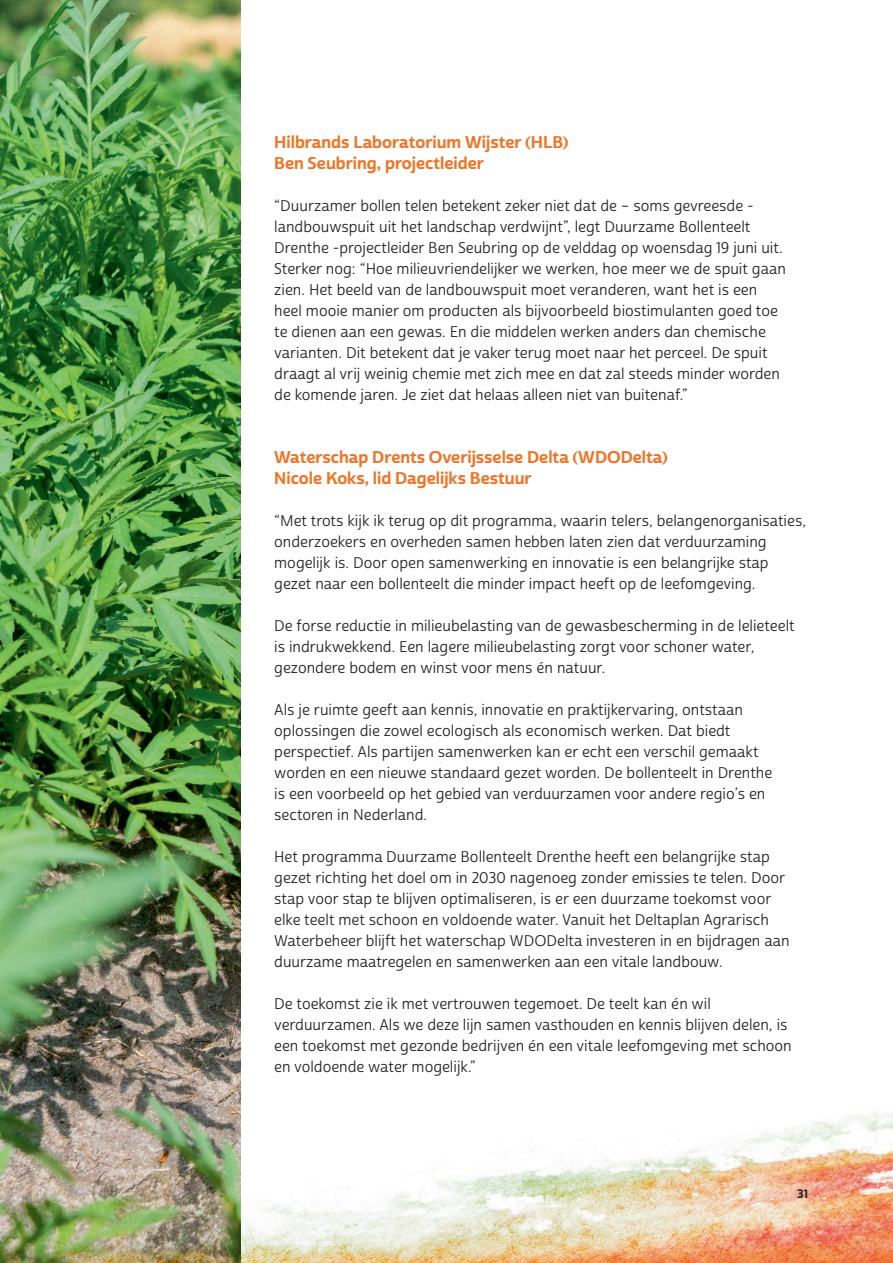
<style>
.page{position:relative;width:893px;height:1263px;background:#fff}
.page>*{position:absolute;margin:0;border:0;box-sizing:border-box;transform-origin:0 0}
.t1{font:16.5px/21px "Cabrito Sans Nor Bol";color:#f37121}
.t2{font:15px/21px "Cabrito Sans Nor Reg";color:#231f20}
.t3{font:12px "Cabrito Sans Nor Bol";color:#231f20}
</style>
<div class="page">
<img style="left:240px;top:1037px;width:653px;height:226px">
<img style="left:0;top:0;width:240px;height:1263px">
<p class="t1" style="left:274px;top:131px;width:296px">Hilbrands Laboratorium Wijster (HLB)<br>Ben Seubring, projectleider</p>
<p class="t2" style="left:274px;top:195px;width:513px">“Duurzamer bollen telen betekent zeker niet dat de – soms gevreesde - landbouwspuit uit het landschap verdwijnt”, legt Duurzame Bollenteelt Drenthe -projectleider Ben Seubring op de velddag op woensdag 19 juni uit.<br>Sterker nog: “Hoe milieuvriendelijker we werken, hoe meer we de spuit gaan zien. Het beeld van de landbouwspuit moet veranderen, want het is een heel mooie manier om producten als bijvoorbeeld biostimulanten goed toe te dienen aan een gewas. En die middelen werken anders dan chemische varianten. Dit betekent dat je vaker terug moet naar het perceel. De spuit draagt al vrij weinig chemie met zich mee en dat zal steeds minder worden de komende jaren. Je ziet dat helaas alleen niet van buitenaf.”</p>
<p class="t1" style="left:274px;top:446px;width:395px">Waterschap Drents Overijsselse Delta (WDODelta)<br>Nicole Koks, lid Dagelijks Bestuur</p>
<p class="t2" style="left:274px;top:510px;width:533px">“Met trots kijk ik terug op dit programma, waarin telers, belangenorganisaties, onderzoekers en overheden samen hebben laten zien dat verduurzaming mogelijk is. Door open samenwerking en innovatie is een belangrijke stap gezet naar een bollenteelt die minder impact heeft op de leefomgeving.</p>
<p class="t2" style="left:274px;top:615px;width:522px">De forse reductie in milieubelasting van de gewasbescherming in de lelieteelt is indrukwekkend. Een lagere milieubelasting zorgt voor schoner water, gezondere bodem en winst voor mens én natuur.</p>
<p class="t2" style="left:274px;top:699px;width:499px">Als je ruimte geeft aan kennis, innovatie en praktijkervaring, ontstaan oplossingen die zowel ecologisch als economisch werken. Dat biedt perspectief. Als partijen samenwerken kan er echt een verschil gemaakt worden en een nieuwe standaard gezet worden. De bollenteelt in Drenthe is een voorbeeld op het gebied van verduurzamen voor andere regio’s en sectoren in Nederland.</p>
<p class="t2" style="left:274px;top:846px;width:517px">Het programma Duurzame Bollenteelt Drenthe heeft een belangrijke stap gezet richting het doel om in 2030 nagenoeg zonder emissies te telen. Door stap voor stap te blijven optimaliseren, is er een duurzame toekomst voor elke teelt met schoon en voldoende water. Vanuit het Deltaplan Agrarisch Waterbeheer blijft het waterschap WDODelta investeren in en bijdragen aan duurzame maatregelen en samenwerken aan een vitale landbouw.</p>
<p class="t2" style="left:274px;top:993px;width:519px">De toekomst zie ik met vertrouwen tegemoet. De teelt kan én wil verduurzamen. Als we deze lijn samen vasthouden en kennis blijven delen, is een toekomst met gezonde bedrijven én een vitale leefomgeving met schoon en voldoende water mogelijk.”</p>
<p class="t3" style="left:797px;top:1186px;width:12px">31</p>
</div>
